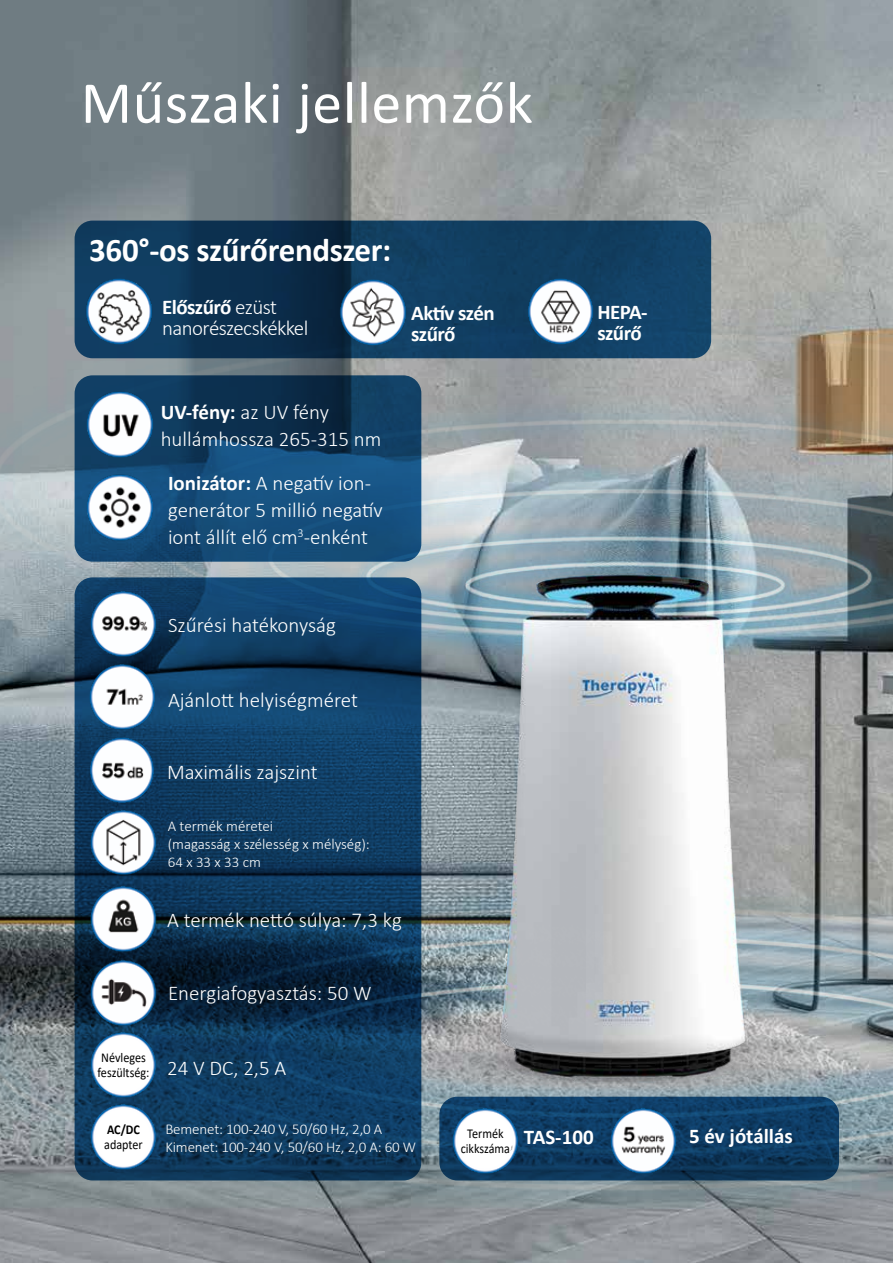
<style>
.page{position:relative;width:893px;height:1263px;background:#fff}
.page>*{position:absolute;margin:0;border:0;box-sizing:border-box;transform-origin:0 0}
.t1{font:60px "Calibri";letter-spacing:.01em;color:#fff}
.t2{font:700 33px "Calibri";letter-spacing:-.01em;color:#fff}
.t3{font:300 21px/27px "Calibri";color:#fff}
.t4{font:700 21px/21px "Calibri";letter-spacing:-.025em;color:#fff}
.t5{font:300 21px/21px "Calibri";letter-spacing:-.025em;color:#fff}
.t6{font:700 21px "Calibri";color:#fff}
.t7{font:300 15px/18px "Calibri";letter-spacing:-.01em;color:#fff}
.t8{font:13.5px/15px "Calibri";color:#000;scale:.9 1}
.t9{font:700 13.5px "Calibri";color:#000;scale:.9 1}
.s1{font-weight:700}
</style>
<div class="page">
<img style="left:0;top:0;width:893px;height:1263px">
<img style="left:0;top:293px;width:893px;height:916px">
<svg style="left:75px;top:221px;width:636px;height:137px;background:#0f395b"></svg>
<svg style="left:75px;top:375px;width:346px;height:187px;background:#12446c"></svg>
<svg style="left:439px;top:1097px;width:400px;height:83px;background:#0e3b62"></svg>
<img style="left:610px;top:1106px;width:67px;height:69px">
<img style="left:452px;top:1106px;width:66px;height:69px">
<svg style="left:75px;top:577px;width:346px;height:603px;background:#0e385c"></svg>
<img style="left:90px;top:807px;width:67px;height:69px">
<img style="left:90px;top:884px;width:67px;height:69px">
<img style="left:90px;top:958px;width:67px;height:69px">
<img style="left:90px;top:1030px;width:67px;height:69px">
<img style="left:90px;top:1102px;width:67px;height:69px">
<img style="left:89px;top:737px;width:66px;height:69px">
<img style="left:89px;top:662px;width:66px;height:69px">
<img style="left:90px;top:589px;width:66px;height:69px">
<img style="left:82px;top:278px;width:73px;height:66px">
<img style="left:336px;top:279px;width:73px;height:66px">
<img style="left:524px;top:278px;width:72px;height:66px">
<img style="left:86px;top:389px;width:68px;height:70px">
<img style="left:86px;top:472px;width:68px;height:69px">
<div style="left:95px;top:1036px;width:56px;height:57px;background:#fff;border-radius:50%"></div>
<div style="left:95px;top:1108px;width:56px;height:57px;background:#fff;border-radius:50%"></div>
<div style="left:457px;top:1112px;width:55px;height:57px;background:#fff;border-radius:50%"></div>
<h1 class="t1" style="left:81px;top:61px;width:454px">Műszaki jellemzők</h1>
<h2 class="t2" style="left:89px;top:226px;width:304px">360°-os szűrőrendszer:</h2>
<p class="t5" style="left:162px;top:296px;width:148px"><span class="s1">Előszűrő</span> ezüst nanorészecskékkel</p>
<p class="t4" style="left:411px;top:302px;width:85px">Aktív szén szűrő</p>
<p class="t4" style="left:597px;top:301px;width:52px">HEPA&shy;szűrő</p>
<p class="t3" style="left:161px;top:399px;width:222px"><span class="s1">UV-fény:</span> az UV fény hullámhossza 265-315 nm</p>
<p class="t3" style="left:168px;top:470px;width:216px"><span class="s1">Ionizátor:</span> A negatív ion&shy;generátor 5 millió negatív iont állít elő cm<sup>3</sup>-enként</p>
<p class="t3" style="left:168px;top:612px;width:169px">Szűrési hatékonyság</p>
<p class="t3" style="left:168px;top:687px;width:192px">Ajánlott helyiségméret</p>
<p class="t3" style="left:167px;top:758px;width:152px">Maximális zajszint</p>
<p class="t7" style="left:168px;top:817px;width:204px">A termék méretei<br>(magasság x szélesség x mélység):<br>64 x 33 x 33 cm</p>
<p class="t3" style="left:167px;top:906px;width:236px">A termék nettó súlya: 7,3 kg</p>
<p class="t3" style="left:168px;top:979px;width:205px">Energiafogyasztás: 50 W</p>
<p class="t8" style="left:98px;top:1050px;width:59px">Névleges feszültség:</p>
<p class="t3" style="left:167px;top:1054px;width:121px">24 V DC, 2,5 A</p>
<p class="t7" style="left:165px;top:1120px;width:252px">Bemenet: 100-240 V, 50/60 Hz, 2,0 A<br>Kimenet: 100-240 V, 50/60 Hz, 2,0 A: 60 W</p>
<p class="t9" style="left:107px;top:1120px;width:38px">AC/DC</p>
<p class="t8" style="left:104px;top:1137px;width:44px">adapter</p>
<p class="t8" style="left:461px;top:1125px;width:56px;text-align:center">Termék cikkszáma</p>
<p class="t4" style="left:524px;top:1126px;width:71px">TAS-100</p>
<p class="t6" style="left:689px;top:1122px;width:105px">5 év jótállás</p>
</div>
